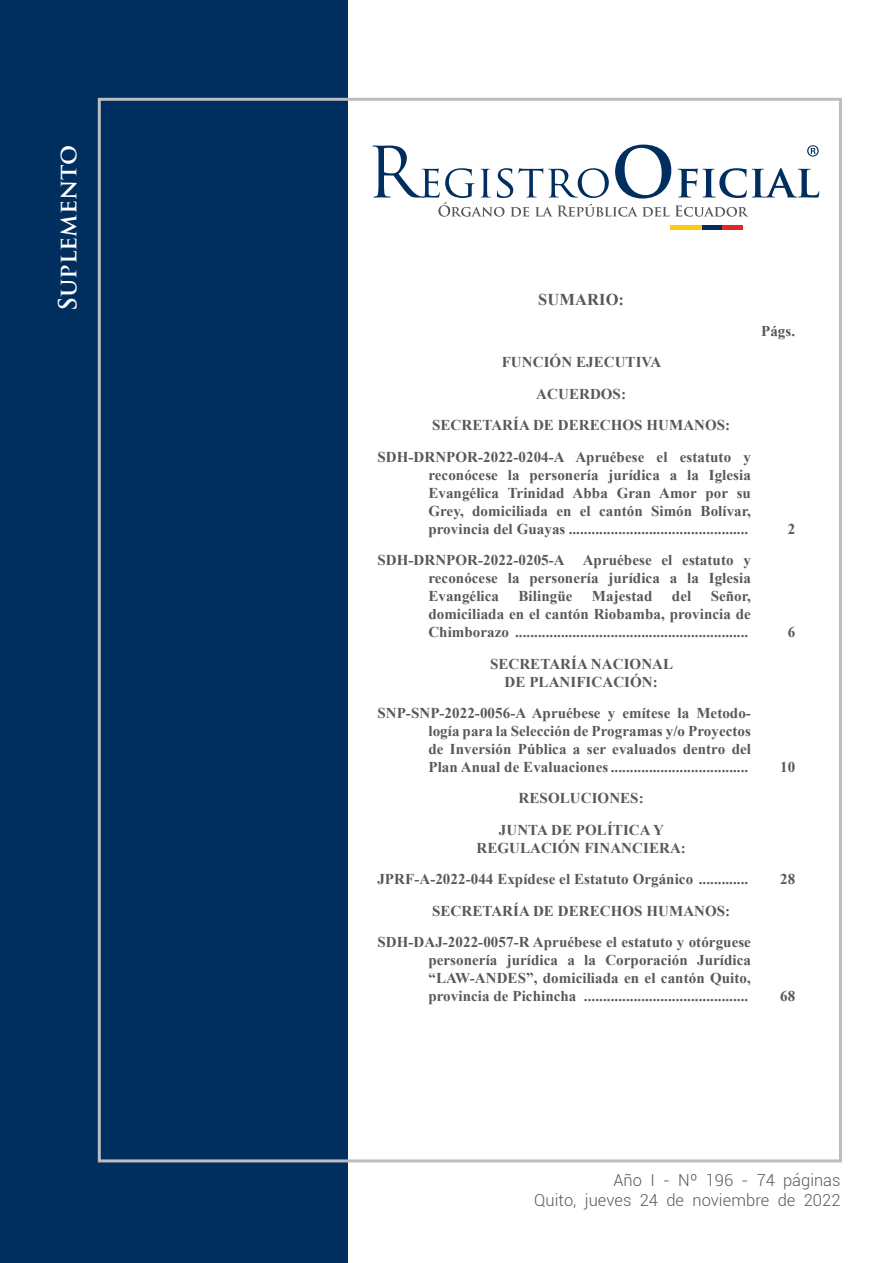
<style>
.page{position:relative;width:893px;height:1263px;background:#fff}
.page>*{position:absolute;margin:0;border:0;box-sizing:border-box;transform-origin:0 0}
.t1{font:700 24.3px "Trajan Pro";letter-spacing:.005em;color:#fff}
.t2{font:300 16.5px "Roboto";letter-spacing:.005em;color:#57585a}
.Sumario_Title{font:700 16.5px "Times New Roman";letter-spacing:.005em;color:#57585a}
.Sumario_Tab_1{font:700 15px/18px "Times New Roman";letter-spacing:.005em;color:#57585a;text-align:justify}
.Sumario_Center{font:700 15px "Times New Roman";letter-spacing:.005em;color:#57585a}
.Sumario_Numero{font:700 15px "Times New Roman";letter-spacing:.005em;color:#57585a}
</style>
<div class="page">
<div style="left:0;top:0;width:348px;height:1263px;background:#002e5e"></div>
<div style="left:670px;top:225px;width:32px;height:5px;background:#fccd0a"></div>
<div style="left:702px;top:225px;width:21px;height:5px;background:#002e5e"></div>
<div style="left:723px;top:225px;width:20px;height:5px;background:#e42625"></div>
<svg style="left:372px;top:145px;width:447px;height:72px"></svg>
<p class="t1" style="left:53px;top:311px;width:168px;rotate:-90deg">Suplemento</p>
<p class="Sumario_Title" style="left:538px;top:288px;width:87px">SUMARIO:</p>
<p class="Sumario_Center" style="left:502px;top:352px;width:161px">FUNCIÓN EJECUTIVA</p>
<p class="Sumario_Center" style="left:536px;top:383px;width:91px">ACUERDOS:</p>
<p class="Sumario_Center" style="left:432px;top:415px;width:300px">SECRETARÍA DE DERECHOS HUMANOS:</p>
<p class="Sumario_Tab_1" style="left:428px;top:447px;width:324px;text-indent:-51px">SDH-DRNPOR-2022-0204-A Apruébese el estatuto y reconócese la personería jurídica a la Iglesia Evangélica Trinidad Abba Gran Amor por su Grey, domiciliada en el cantón Simón Bolívar, provincia del Guayas ...............................................</p>
<p class="Sumario_Tab_1" style="left:428px;top:551px;width:324px;text-indent:-51px">SDH-DRNPOR-2022-0205-A Apruébese el estatuto y reconócese la personería jurídica a la Iglesia Evangélica</p>
<p class="Sumario_Tab_1" style="left:519px;top:587px;width:55px">Bilingüe</p>
<p class="Sumario_Tab_1" style="left:592px;top:587px;width:62px">Majestad</p>
<p class="Sumario_Tab_1" style="left:672px;top:587px;width:21px">del</p>
<p class="Sumario_Tab_1" style="left:428px;top:587px;width:324px;text-indent:282px">Señor, domiciliada en el cantón Riobamba, provincia de Chimborazo .............................................................</p>
<p class="Sumario_Center" style="left:490px;top:653px;width:185px">SECRETARÍA NACIONAL</p>
<p class="Sumario_Center" style="left:504px;top:671px;width:155px">DE PLANIFICACIÓN:</p>
<p class="Sumario_Tab_1" style="left:428px;top:704px;width:324px;text-indent:-51px">SNP-SNP-2022-0056-A Apruébese y emítese la Metodo&shy;logía para la Selección de Programas y/o Proyectos de Inversión Pública a ser evaluados dentro del Plan Anual de Evaluaciones ....................................</p>
<p class="Sumario_Numero" style="left:761px;top:321px;width:36px">Págs.</p>
<p class="Sumario_Numero" style="left:788px;top:518px;width:9px">2</p>
<p class="Sumario_Numero" style="left:788px;top:622px;width:9px">6</p>
<p class="Sumario_Numero" style="left:780px;top:757px;width:17px">10</p>
<p class="Sumario_Center" style="left:519px;top:788px;width:127px">RESOLUCIONES:</p>
<p class="Sumario_Center" style="left:499px;top:819px;width:167px">JUNTA DE POLÍTICA Y</p>
<p class="Sumario_Center" style="left:476px;top:837px;width:211px">REGULACIÓN FINANCIERA:</p>
<p class="Sumario_Tab_1" style="left:377px;top:870px;width:372px">JPRF-A-2022-044 Expídese el Estatuto Orgánico .............</p>
<p class="Sumario_Numero" style="left:780px;top:869px;width:17px">28</p>
<p class="Sumario_Center" style="left:432px;top:900px;width:300px">SECRETARÍA DE DERECHOS HUMANOS:</p>
<p class="Sumario_Tab_1" style="left:428px;top:933px;width:324px;text-indent:-51px">SDH-DAJ-2022-0057-R Apruébese el estatuto y otórguese personería jurídica a la Corporación Jurídica “LAW-ANDES”, domiciliada en el cantón Quito, provincia de Pichincha ...........................................</p>
<p class="Sumario_Numero" style="left:780px;top:986px;width:17px">68</p>
<p class="t2" style="left:613px;top:1169px;width:229px">Año I - Nº 196 - 74 páginas</p>
<p class="t2" style="left:534px;top:1189px;width:308px">Quito, jueves 24 de noviembre de 2022</p>
</div>
